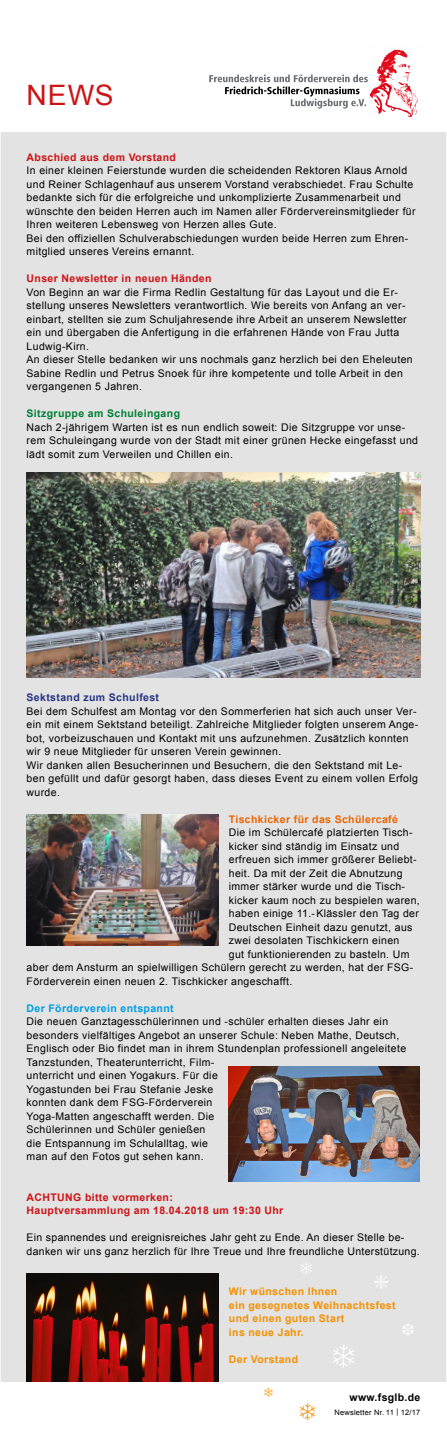
<style>
.page{position:relative;width:447px;height:1442px;background:#fff}
.page>*{position:absolute;margin:0;border:0;box-sizing:border-box;transform-origin:0 0}
.t1{font:28.12px "Arial";color:#cd1316}
.t2{font:10.5px/13.5px "Arial";letter-spacing:.035em;color:#000}
.t3{font:700 10.5px/13.5px "Arial";letter-spacing:.035em;color:#cd1316}
.t4{font:700 10.5px/13.5px "Arial";letter-spacing:.035em;color:#f39100}
.t5{font:700 10.5px "Arial";letter-spacing:.035em;color:#ec6502}
.t6{font:700 10.5px "Arial";letter-spacing:.035em;color:#008035}
.t7{font:700 10.5px "Arial";letter-spacing:.035em;color:#009ee3}
.t8{font:700 10.5px "Arial";letter-spacing:.035em;color:#253483}
.t9{font:700 10.5px "Arial";letter-spacing:.03em;color:#000}
.t10{font:7.5px "Arial";letter-spacing:.025em;color:#000}
</style>
<div class="page">
<div style="left:0;top:132px;width:446px;height:1249px;background:#e3e3e3"></div>
<svg style="left:209px;top:75px;width:158px;height:33px"></svg>
<img style="left:369px;top:49px;width:49px;height:68px">
<img style="left:27px;top:473px;width:393px;height:205px">
<img style="left:27px;top:814px;width:191px;height:131px">
<img style="left:228px;top:1066px;width:191px;height:115px">
<svg style="left:300px;top:1262px;width:12px;height:12px"></svg>
<svg style="left:374px;top:1275px;width:14px;height:13px"></svg>
<img style="left:26px;top:1273px;width:192px;height:108px">
<h1 class="t1" style="left:27px;top:77px;width:88px">NEWS</h1>
<p class="t3" style="left:27px;top:151px;width:151px">Abschied aus dem Vorstand</p>
<p class="t2" style="left:27px;top:164px;width:390px">In einer kleinen Feierstunde wurden die scheidenden Rektoren Klaus Arnold und Reiner Schlagenhauf aus unserem Vorstand verabschiedet. Frau Schulte bedankte sich für die erfolgreiche und unkomplizierte Zusammenarbeit und wünschte den beiden Herren auch im Namen aller Fördervereinsmitglieder für Ihren weiteren Lebensweg von Herzen alles Gute.<br>Bei den offiziellen Schulverabschiedungen wurden beide Herren zum Ehren&shy;mitglied unseres Vereins ernannt.</p>
<p class="t3" style="left:27px;top:272px;width:186px">Unser Newsletter in neuen Händen</p>
<p class="t2" style="left:27px;top:285px;width:387px">Von Beginn an war die Firma Redlin Gestaltung für das Layout und die Er&shy;stellung unseres Newsletters verantwortlich. Wie bereits von Anfang an ver&shy;einbart, stellten sie zum Schuljahresende ihre Arbeit an unserem Newsletter ein und übergaben die Anfertigung in die erfahrenen Hände von Frau Jutta Ludwig-Kirn.<br>An dieser Stelle bedanken wir uns nochmals ganz herzlich bei den Eheleuten Sabine Redlin und Petrus Snoek für ihre kompetente und tolle Arbeit in den vergangenen 5 Jahren.</p>
<p class="t6" style="left:27px;top:407px;width:155px">Sitzgruppe am Schuleingang</p>
<p class="t2" style="left:27px;top:420px;width:392px">Nach 2-jährigem Warten ist es nun endlich soweit: Die Sitzgruppe vor unse&shy;rem Schuleingang wurde von der Stadt mit einer grünen Hecke eingefasst und lädt somit zum Verweilen und Chillen ein.</p>
<p class="t8" style="left:27px;top:690px;width:134px">Sektstand zum Schulfest</p>
<p class="t2" style="left:27px;top:704px;width:393px">Bei dem Schulfest am Montag vor den Sommerferien hat sich auch unser Ver&shy;ein mit einem Sektstand beteiligt. Zahlreiche Mitglieder folgten unserem Ange&shy;bot, vorbeizuschauen und Kontakt mit uns aufzunehmen. Zusätzlich konnten wir 9 neue Mitglieder für unseren Verein gewinnen.<br>Wir danken allen Besucherinnen und Besuchern, die den Sektstand mit Le&shy;ben gefüllt und dafür gesorgt haben, dass dieses Event zu einem vollen Erfolg wurde.</p>
<p class="t5" style="left:229px;top:812px;width:170px">Tischkicker für das Schülercafé</p>
<p class="t2" style="left:229px;top:825px;width:185px">Die im Schülercafé platzierten Tisch-</p>
<p class="t2" style="left:229px;top:839px;width:172px">kicker sind ständig im Einsatz und</p>
<p class="t2" style="left:229px;top:852px;width:189px">erfreuen sich immer größerer Beliebt-</p>
<p class="t2" style="left:229px;top:866px;width:175px">heit. Da mit der Zeit die Abnutzung</p>
<p class="t2" style="left:229px;top:879px;width:177px">immer stärker wurde und die Tisch-</p>
<p class="t2" style="left:229px;top:893px;width:192px">kicker kaum noch zu bespielen waren,</p>
<p class="t2" style="left:229px;top:906px;width:191px">haben einige 11.-Klässler den Tag der</p>
<p class="t2" style="left:229px;top:920px;width:185px">Deutschen Einheit dazu genutzt, aus</p>
<p class="t2" style="left:229px;top:933px;width:172px">zwei desolaten Tischkickern einen</p>
<p class="t2" style="left:229px;top:947px;width:182px">gut funktionierenden zu basteln. Um</p>
<p class="t2" style="left:27px;top:960px;width:388px">aber dem Ansturm an spielwilligen Schülern gerecht zu werden, hat der FSG-</p>
<p class="t2" style="left:27px;top:974px;width:267px">Förderverein einen neuen 2. Tischkicker angeschafft.</p>
<p class="t7" style="left:27px;top:1001px;width:148px">Der Förderverein entspannt</p>
<p class="t2" style="left:27px;top:1014px;width:381px">Die neuen Ganztagesschülerinnen und -schüler erhalten dieses Jahr ein besonders vielfältiges Angebot an unserer Schule: Neben Mathe, Deutsch, Englisch oder Bio findet man in ihrem Stundenplan professionell angeleitete Tanzstunden, Theaterunterricht, Film-<br>unterricht und einen Yogakurs. Für die<br>Yogastunden bei Frau Stefanie Jeske<br>konnten dank dem FSG-Förderverein<br>Yoga-Matten angeschafft werden. Die<br>Schülerinnen und Schüler genießen<br>die Entspannung im Schulalltag, wie<br>man auf den Fotos gut sehen kann.</p>
<p class="t3" style="left:27px;top:1190px;width:258px">ACHTUNG bitte vormerken:<br>Hauptversammlung am 18.04.2018 um 19:30 Uhr</p>
<p class="t2" style="left:27px;top:1231px;width:394px">Ein spannendes und ereignisreiches Jahr geht zu Ende. An dieser Stelle be&shy;danken wir uns ganz herzlich für Ihre Treue und Ihre freundliche Unterstützung.</p>
<p class="t4" style="left:229px;top:1285px;width:168px">Wir wünschen Ihnen<br>ein gesegnetes Weihnachtsfest und einen guten Start<br>ins neue Jahr.</p>
<p class="t4" style="left:229px;top:1352px;width:71px">Der Vorstand</p>
<p class="t9" style="left:349px;top:1390px;width:72px">www.fsglb.de</p>
<p class="t10" style="left:334px;top:1407px;width:87px">Newsletter Nr. 11 | 12/17</p>
</div>
